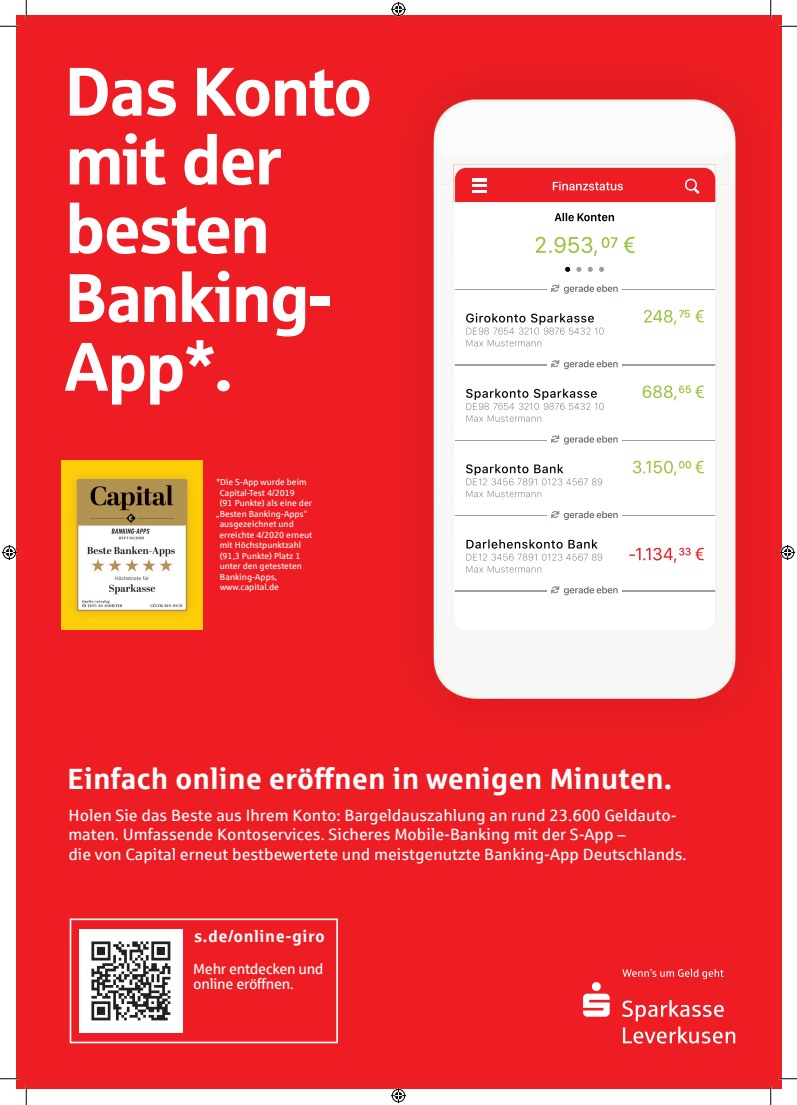
<style>
.page{position:relative;width:797px;height:1105px;background:#fff}
.page>*{position:absolute;margin:0;border:0;box-sizing:border-box;transform-origin:0 0}
.t1{font:68.75px/68.8px "Sparkasse Head";color:#fff}
.t2{font:700 29.38px "Sparkasse Rg";color:#fff}
.t3{font:16.38px/19.6px "Sparkasse Rg";color:#fff}
.t4{font:700 16.38px "Sparkasse Rg";letter-spacing:.035em;color:#fff}
.t5{font:14.75px/14.8px "Sparkasse Rg";letter-spacing:-.02em;color:#fff}
.t6{font:8.75px "Sparkasse Rg";color:#fff}
</style>
<div class="page">
<div style="left:16px;top:16px;width:765px;height:1073px;background:#ee1f24"></div>
<img style="left:62px;top:460px;width:141px;height:169px">
<div style="left:70px;top:918px;width:268px;height:125px;border:2px solid #fff"></div>
<div style="left:431px;top:91px;width:308px;height:43px;background:#e31a21"></div>
<img style="left:735px;top:134px;width:8px;height:544px">
<img style="left:433px;top:99px;width:302px;height:85px">
<img style="left:433px;top:184px;width:43px;height:515px">
<img style="left:693px;top:184px;width:42px;height:515px">
<div style="left:476px;top:649px;width:217px;height:50px;background:#f7f7f6"></div>
<div style="left:453px;top:202px;width:262px;height:447px;background:#fff"></div>
<img style="left:633px;top:461px;width:52px;height:15px">
<img style="left:689px;top:461px;width:14px;height:12px">
<img style="left:453px;top:164px;width:262px;height:38px">
<img style="left:553px;top:181px;width:70px;height:9px">
<img style="left:554px;top:213px;width:60px;height:8px">
<img style="left:535px;top:237px;width:78px;height:19px">
<img style="left:618px;top:237px;width:16px;height:16px">
<svg style="left:601px;top:237px;width:16px;height:11px"></svg>
<img style="left:466px;top:313px;width:128px;height:12px">
<img style="left:466px;top:328px;width:48px;height:7px">
<svg style="left:516px;top:328px;width:12px;height:7px"></svg>
<img style="left:530px;top:328px;width:73px;height:7px">
<img style="left:466px;top:340px;width:17px;height:6px">
<img style="left:487px;top:340px;width:54px;height:6px">
<img style="left:509px;top:341px;width:32px;height:5px">
<img style="left:644px;top:310px;width:41px;height:15px">
<img style="left:689px;top:310px;width:14px;height:13px">
<svg style="left:679px;top:310px;width:11px;height:8px"></svg>
<img style="left:466px;top:389px;width:131px;height:11px">
<img style="left:466px;top:403px;width:48px;height:7px">
<svg style="left:516px;top:403px;width:12px;height:7px"></svg>
<img style="left:530px;top:403px;width:73px;height:7px">
<img style="left:466px;top:415px;width:17px;height:7px">
<img style="left:487px;top:415px;width:21px;height:7px">
<img style="left:509px;top:417px;width:17px;height:5px">
<img style="left:526px;top:417px;width:15px;height:5px">
<img style="left:642px;top:385px;width:43px;height:15px">
<img style="left:689px;top:385px;width:14px;height:13px">
<svg style="left:679px;top:385px;width:12px;height:8px"></svg>
<svg style="left:679px;top:461px;width:12px;height:8px"></svg>
<img style="left:466px;top:464px;width:97px;height:11px">
<img style="left:466px;top:478px;width:136px;height:7px">
<img style="left:466px;top:491px;width:17px;height:6px">
<img style="left:487px;top:491px;width:54px;height:6px">
<img style="left:509px;top:492px;width:32px;height:5px">
<img style="left:466px;top:539px;width:131px;height:10px">
<img style="left:466px;top:554px;width:136px;height:7px">
<img style="left:466px;top:566px;width:17px;height:7px">
<img style="left:487px;top:566px;width:54px;height:7px">
<img style="left:509px;top:567px;width:32px;height:6px">
<img style="left:629px;top:548px;width:56px;height:15px">
<img style="left:689px;top:548px;width:14px;height:12px">
<svg style="left:679px;top:548px;width:11px;height:7px"></svg>
<img style="left:472px;top:190px;width:15px;height:3px">
<svg style="left:472px;top:179px;width:15px;height:8px"></svg>
<svg style="left:685px;top:179px;width:14px;height:15px"></svg>
<svg style="left:576px;top:267px;width:5px;height:5px"></svg>
<svg style="left:588px;top:267px;width:4px;height:5px"></svg>
<svg style="left:599px;top:267px;width:5px;height:5px"></svg>
<svg style="left:565px;top:267px;width:5px;height:5px"></svg>
<img style="left:564px;top:285px;width:30px;height:9px">
<img style="left:596px;top:285px;width:21px;height:7px">
<svg style="left:551px;top:284px;width:8px;height:8px"></svg>
<img style="left:622px;top:289px;width:93px;height:1px">
<img style="left:453px;top:289px;width:94px;height:1px">
<img style="left:564px;top:360px;width:30px;height:9px">
<img style="left:596px;top:360px;width:21px;height:7px">
<svg style="left:551px;top:360px;width:8px;height:7px"></svg>
<img style="left:622px;top:365px;width:93px;height:1px">
<img style="left:453px;top:365px;width:94px;height:1px">
<img style="left:564px;top:435px;width:30px;height:9px">
<img style="left:596px;top:435px;width:21px;height:8px">
<svg style="left:551px;top:435px;width:8px;height:8px"></svg>
<img style="left:622px;top:440px;width:93px;height:1px">
<img style="left:453px;top:440px;width:94px;height:1px">
<img style="left:564px;top:511px;width:30px;height:9px">
<img style="left:596px;top:511px;width:21px;height:7px">
<svg style="left:551px;top:511px;width:8px;height:7px"></svg>
<img style="left:622px;top:515px;width:93px;height:1px">
<img style="left:453px;top:515px;width:94px;height:1px">
<img style="left:564px;top:586px;width:30px;height:9px">
<img style="left:596px;top:586px;width:21px;height:7px">
<svg style="left:551px;top:586px;width:8px;height:7px"></svg>
<img style="left:622px;top:591px;width:93px;height:1px">
<img style="left:453px;top:591px;width:94px;height:1px">
<svg style="left:622px;top:969px;width:101px;height:10px"></svg>
<svg style="left:622px;top:1000px;width:113px;height:43px"></svg>
<svg style="left:583px;top:982px;width:26px;height:35px"></svg>
<img style="left:80px;top:929px;width:103px;height:103px">
<svg style="left:0;top:25px;width:19px;height:2px"></svg>
<svg style="left:778px;top:25px;width:19px;height:2px"></svg>
<svg style="left:0;top:1078px;width:19px;height:1px"></svg>
<svg style="left:778px;top:1078px;width:19px;height:1px"></svg>
<svg style="left:25px;top:0;width:2px;height:19px"></svg>
<svg style="left:25px;top:1086px;width:2px;height:19px"></svg>
<svg style="left:770px;top:0;width:1px;height:19px"></svg>
<svg style="left:770px;top:1086px;width:1px;height:19px"></svg>
<svg style="left:391px;top:2px;width:15px;height:15px"></svg>
<svg style="left:391px;top:1088px;width:15px;height:15px"></svg>
<svg style="left:2px;top:545px;width:15px;height:15px"></svg>
<svg style="left:780px;top:545px;width:15px;height:15px"></svg>
<h1 class="t1" style="left:64px;top:55px;width:309px">Das Konto mit der besten<br>Banking-<br>App*.</h1>
<p class="t6" style="left:216px;top:477px;width:92px">*Die S-App wurde beim</p>
<p class="t6" style="left:220px;top:487px;width:77px">Capital-Test 4/2019</p>
<p class="t6" style="left:220px;top:498px;width:94px">(91 Punkte) als eine der</p>
<p class="t6" style="left:216px;top:508px;width:93px">„Besten Banking-Apps“</p>
<p class="t6" style="left:220px;top:519px;width:76px">ausgezeichnet und</p>
<p class="t6" style="left:219px;top:529px;width:94px">erreichte 4/2020 erneut</p>
<p class="t6" style="left:220px;top:540px;width:83px">mit Höchstpunktzahl</p>
<p class="t6" style="left:220px;top:550px;width:82px">(91,3 Punkte) Platz 1</p>
<p class="t6" style="left:220px;top:561px;width:84px">unter den getesteten</p>
<p class="t6" style="left:220px;top:571px;width:59px">Banking-Apps,</p>
<p class="t6" style="left:220px;top:582px;width:60px">www.capital.de</p>
<h2 class="t2" style="left:67px;top:760px;width:606px">Einfach online eröffnen in wenigen Minuten.</h2>
<p class="t3" style="left:68px;top:805px;width:619px">Holen Sie das Beste aus Ihrem Konto: Bargeldauszahlung an rund 23.600 Geldauto&shy;maten. Umfassende Kontoservices. Sicheres Mobile-Banking mit der S-App –<br>die von Capital erneut bestbewertete und meistgenutzte Banking-App Deutschlands.</p>
<p class="t4" style="left:194px;top:926px;width:132px">s.de/online-giro</p>
<p class="t5" style="left:193px;top:961px;width:132px">Mehr entdecken und online eröffnen.</p>
</div>
